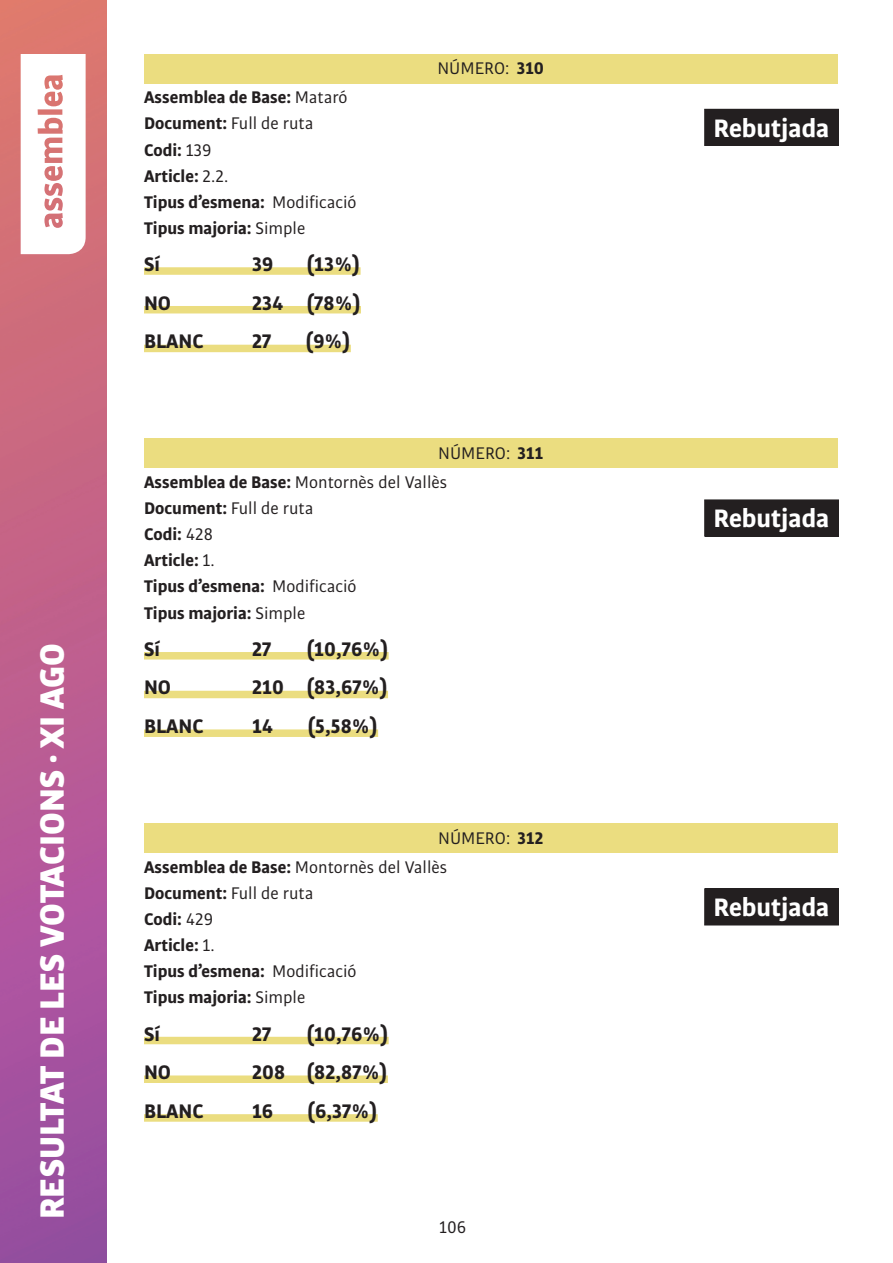
<style>
.page{position:relative;width:893px;height:1263px;background:#fff}
.page>*{position:absolute;margin:0;border:0;box-sizing:border-box;transform-origin:0 0}
.t1{font:900 36px "Bulo";color:#fff}
.t2{font:700 27px "Bulo";color:#fff}
.t3{font:700 21px "Bulo";color:#231f20}
.t4{font:700 18px/26.1px "Bulo";color:#231f20}
.t5{font:18px/29.1px "Bulo";color:#231f20}
.s1{font-weight:400}
.s2{font-weight:700}
</style>
<div class="page">
<img style="left:0;top:0;width:106px;height:1263px">
<svg style="left:21px;top:54px;width:65px;height:200px"></svg>
<div style="left:144px;top:267px;width:217px;height:8px;background:#ebdd80"></div>
<div style="left:144px;top:306px;width:217px;height:7px;background:#ebdd80"></div>
<div style="left:144px;top:345px;width:207px;height:7px;background:#ebdd80"></div>
<div style="left:144px;top:652px;width:245px;height:7px;background:#ebdd80"></div>
<div style="left:144px;top:691px;width:244px;height:7px;background:#ebdd80"></div>
<div style="left:144px;top:729px;width:234px;height:8px;background:#ebdd80"></div>
<div style="left:144px;top:1037px;width:245px;height:7px;background:#ebdd80"></div>
<div style="left:144px;top:1075px;width:244px;height:8px;background:#ebdd80"></div>
<div style="left:144px;top:1114px;width:234px;height:8px;background:#ebdd80"></div>
<div style="left:144px;top:54px;width:693px;height:29px;background:#ebdd80"></div>
<div style="left:144px;top:439px;width:693px;height:29px;background:#ebdd80"></div>
<div style="left:144px;top:823px;width:693px;height:30px;background:#ebdd80"></div>
<div style="left:705px;top:109px;width:133px;height:36px;background:#231f20"></div>
<div style="left:704px;top:109px;width:135px;height:37px;border:1px solid #231f20"></div>
<div style="left:705px;top:889px;width:133px;height:36px;background:#231f20"></div>
<div style="left:704px;top:888px;width:135px;height:37px;border:1px solid #231f20"></div>
<div style="left:705px;top:500px;width:133px;height:36px;background:#231f20"></div>
<div style="left:704px;top:499px;width:135px;height:38px;border:1px solid #231f20"></div>
<h1 class="t1" style="left:28px;top:1219px;width:577px;rotate:-90deg">RESULTAT DE LES VOTACIONS · XI AGO</h1>
<p class="t4" style="left:144px;top:84px;width:214px">Assemblea de Base: <span class="s1">Mataró<br></span>Document: <span class="s1">Full de ruta<br></span>Codi: <span class="s1">139<br></span>Article: <span class="s1">2.2.<br></span>Tipus d’esmena: <span class="s1">Modificació<br></span>Tipus majoria: <span class="s1">Simple</span></p>
<p class="t3" style="left:144px;top:251px;width:17px">Sí</p>
<p class="t3" style="left:252px;top:251px;width:23px">39</p>
<p class="t3" style="left:306px;top:251px;width:56px">(13%)</p>
<p class="t3" style="left:144px;top:289px;width:29px">NO</p>
<p class="t3" style="left:252px;top:289px;width:110px">234 (78%)</p>
<p class="t3" style="left:144px;top:328px;width:61px">BLANC</p>
<p class="t3" style="left:252px;top:328px;width:21px">27</p>
<p class="t3" style="left:305px;top:328px;width:47px">(9%)</p>
<p class="t5" style="left:437px;top:53px;width:108px">NÚMERO: <span class="s2">310</span></p>
<p class="t5" style="left:144px;top:438px;width:401px;text-indent:294px">NÚMERO: <span class="s2">311<br>Assemblea de Base:</span> Montornès del Vallès</p>
<p class="t4" style="left:144px;top:495px;width:214px">Document: <span class="s1">Full de ruta<br></span>Codi: <span class="s1">428<br></span>Article: <span class="s1">1.<br></span>Tipus d’esmena: <span class="s1">Modificació<br></span>Tipus majoria: <span class="s1">Simple</span></p>
<p class="t3" style="left:144px;top:635px;width:17px">Sí</p>
<p class="t3" style="left:252px;top:635px;width:21px">27</p>
<p class="t3" style="left:306px;top:635px;width:84px">(10,76%)</p>
<p class="t3" style="left:144px;top:674px;width:29px">NO</p>
<p class="t3" style="left:252px;top:674px;width:138px">210 (83,67%)</p>
<p class="t3" style="left:144px;top:713px;width:61px">BLANC</p>
<p class="t3" style="left:252px;top:713px;width:23px">14</p>
<p class="t3" style="left:307px;top:713px;width:73px">(5,58%)</p>
<p class="t5" style="left:144px;top:823px;width:401px;text-indent:294px">NÚMERO: <span class="s2">312<br>Assemblea de Base:</span> Montornès del Vallès</p>
<p class="t4" style="left:144px;top:879px;width:214px">Document: <span class="s1">Full de ruta<br></span>Codi: <span class="s1">429<br></span>Article: <span class="s1">1.<br></span>Tipus d’esmena: <span class="s1">Modificació<br></span>Tipus majoria: <span class="s1">Simple</span></p>
<p class="t3" style="left:144px;top:1020px;width:17px">Sí</p>
<p class="t3" style="left:252px;top:1020px;width:21px">27</p>
<p class="t3" style="left:306px;top:1020px;width:84px">(10,76%)</p>
<p class="t3" style="left:144px;top:1059px;width:29px">NO</p>
<p class="t3" style="left:252px;top:1059px;width:137px">208 (82,87%)</p>
<p class="t3" style="left:144px;top:1097px;width:61px">BLANC</p>
<p class="t3" style="left:252px;top:1097px;width:23px">16</p>
<p class="t3" style="left:307px;top:1097px;width:72px">(6,37%)</p>
<p class="t5" style="left:439px;top:1212px;width:29px">106</p>
<h2 class="t2" style="left:713px;top:110px;width:117px">Rebutjada</h2>
<h2 class="t2" style="left:713px;top:501px;width:117px">Rebutjada</h2>
<h2 class="t2" style="left:713px;top:890px;width:117px">Rebutjada</h2>
</div>
